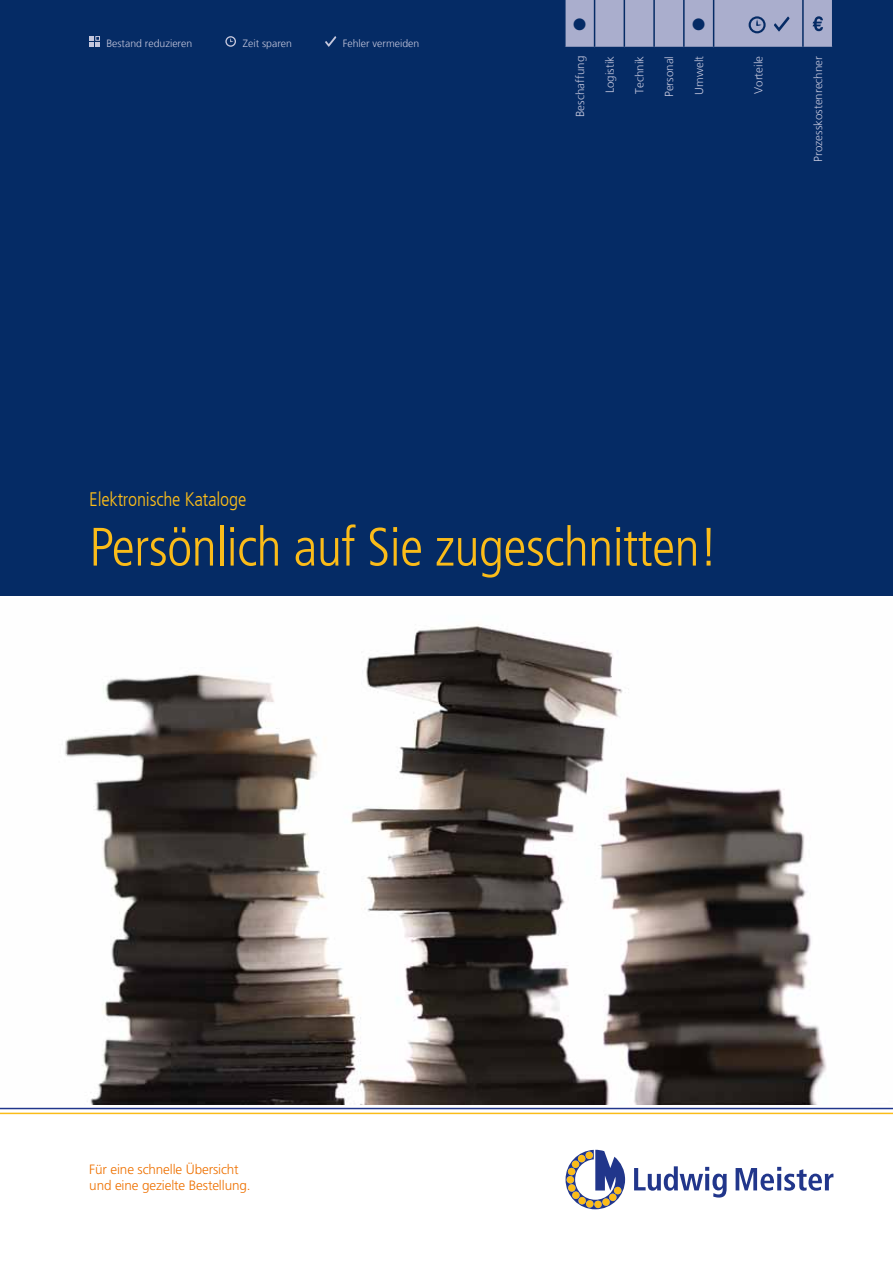
<style>
.page{position:relative;width:893px;height:1263px;background:#fff}
.page>*{position:absolute;margin:0;border:0;box-sizing:border-box;transform-origin:0 0}
.t1{font:300 condensed 54px "Frutiger LT";letter-spacing:-.01em;color:#fbbc19}
.t2{font:300 condensed 19.5px "Frutiger LT";letter-spacing:-.01em;color:#fbbc19}
.t3{font:16.5px "Zapf Dingbats ITC";color:#052b65}
.t4{font:300 13.5px/16.2px "Frutiger";letter-spacing:-.01em;color:#ee7100}
.t5{font:300 11.55px "Frutiger LT";color:#c5c7dd}
.t6{font:300 10.5px "Frutiger LT";color:#c5c7dd}
</style>
<div class="page">
<hr style="left:0;top:1113px;width:893px;height:1px;background:#fbbc19">
<hr style="left:0;top:1108px;width:893px;height:1px;background:#21368b">
<svg style="left:634px;top:1166px;width:93px;height:31px"></svg>
<svg style="left:736px;top:1167px;width:97px;height:24px"></svg>
<svg style="left:566px;top:1150px;width:59px;height:59px"></svg>
<div style="left:0;top:0;width:893px;height:595px;background:#052b65"></div>
<img style="left:65px;top:624px;width:762px;height:480px">
<svg style="left:325px;top:36px;width:11px;height:11px"></svg>
<svg style="left:225px;top:36px;width:11px;height:11px"></svg>
<svg style="left:89px;top:36px;width:11px;height:11px"></svg>
<svg style="left:565px;top:0;width:268px;height:48px;background:#9ca2c4"></svg>
<p class="t6" style="left:106px;top:37px;width:87px">Bestand reduzieren</p>
<p class="t6" style="left:243px;top:37px;width:51px">Zeit sparen</p>
<p class="t6" style="left:343px;top:37px;width:78px">Fehler vermeiden</p>
<h3 class="t3" style="left:573px;top:17px;width:15px">●</h3>
<h3 class="t3" style="left:692px;top:17px;width:15px">●</h3>
<p class="t5" style="left:573px;top:117px;width:62px;rotate:-90deg">Beschaffung</p>
<p class="t5" style="left:603px;top:93px;width:39px;rotate:-90deg">Logistik</p>
<p class="t5" style="left:633px;top:94px;width:39px;rotate:-90deg">Technik</p>
<p class="t5" style="left:663px;top:97px;width:43px;rotate:-90deg">Personal</p>
<p class="t5" style="left:693px;top:95px;width:40px;rotate:-90deg">Umwelt</p>
<p class="t5" style="left:752px;top:94px;width:39px;rotate:-90deg">Vorteile</p>
<p class="t5" style="left:812px;top:162px;width:107px;rotate:-90deg">Prozesskostenrechner</p>
<h2 class="t2" style="left:89px;top:488px;width:158px">Elektronische Kataloge</h2>
<h1 class="t1" style="left:89px;top:516px;width:630px">Persönlich auf Sie zugeschnitten!</h1>
<p class="t4" style="left:89px;top:1161px;width:163px">Für eine schnelle Übersicht und eine gezielte Bestellung.</p>
</div>
